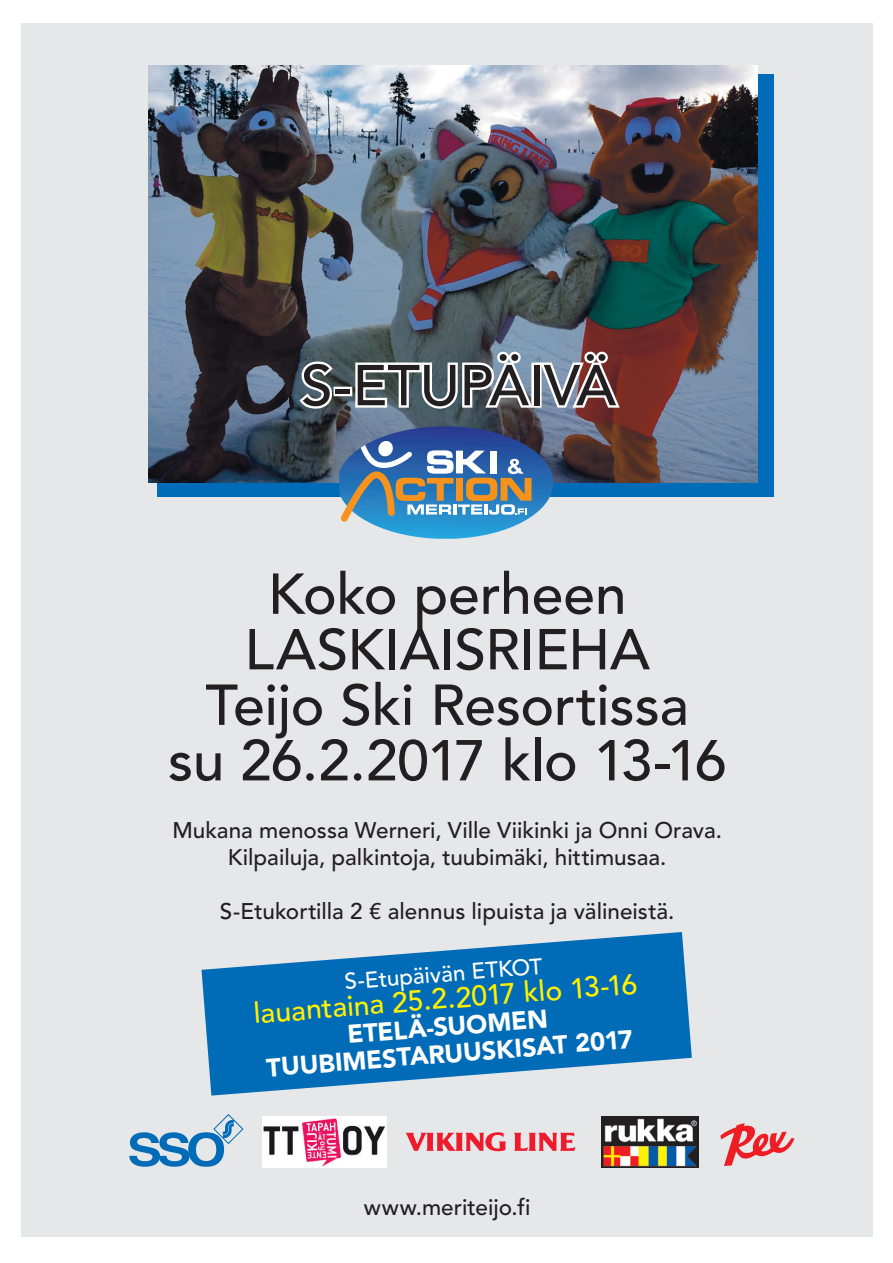
<style>
.page{position:relative;width:893px;height:1263px;background:#fff}
.page>*{position:absolute;margin:0;border:0;box-sizing:border-box;transform-origin:0 0}
.t1{font:500 57px/55.5px "Avenir LT Std";letter-spacing:-.01em;color:#231f20;text-align:center}
.t2{font:500 28.5px "Avenir LT Std";color:#fff101}
.t3{font:900 25.5px/26.8px "Avenir LT Std";color:#fff;text-align:center}
.t4{font:500 22.5px/27px "Avenir LT Std";color:#231f20;text-align:center}
.t5{font:500 22.5px "Avenir LT Std";color:#fff}
</style>
<div class="page">
<div style="left:21px;top:23px;width:852px;height:1214px;background:#e6e7e9"></div>
<svg style="left:129px;top:1114px;width:114px;height:53px"></svg>
<svg style="left:406px;top:1132px;width:100px;height:19px"></svg>
<svg style="left:514px;top:1133px;width:61px;height:18px"></svg>
<svg style="left:720px;top:1123px;width:75px;height:43px"></svg>
<img style="left:601px;top:1117px;width:98px;height:50px">
<img style="left:263px;top:1117px;width:124px;height:50px">
<div style="left:157px;top:74px;width:617px;height:423px;background:#006bb6"></div>
<img style="left:149px;top:66px;width:608px;height:416px">
<svg style="left:339px;top:426px;width:214px;height:113px;background:#688aa9"></svg>
<svg style="left:201px;top:932px;width:491px;height:163px;fill:#006bb6"></svg>
<svg style="left:296px;top:359px;width:40px;height:52px;background:#90999e"></svg>
<div style="left:334px;top:387px;width:18px;height:9px;border:5px solid #fff"></div>
<svg style="left:353px;top:349px;width:270px;height:62px;background:#a1a3a8"></svg>
<h1 class="t1" style="left:301px;top:359px;width:317px">S-ETUPÄIVÄ</h1>
<h1 class="t1" style="left:168px;top:568px;width:560px">Koko perheen<br>LASKIAISRIEHA<br>Teijo Ski Resortissa<br>su 26.2.2017 klo 13-16</h1>
<p class="t4" style="left:172px;top:817px;width:551px">Mukana menossa Werneri, Ville Viikinki ja Onni Orava.<br>Kilpailuja, palkintoja, tuubimäki, hittimusaa.</p>
<p class="t4" style="left:220px;top:898px;width:456px">S-Etukortilla 2 € alennus lipuista ja välineistä.</p>
<p class="t5" style="left:343px;top:969px;width:200px;rotate:-5deg">S-Etupäivän ETKOT</p>
<p class="t2" style="left:253px;top:995px;width:386px;rotate:-4deg">lauantaina 25.2.2017 klo 13-16</p>
<p class="t3" style="left:264px;top:1026px;width:369px;rotate:-4deg">ETELÄ-SUOMEN<br>TUUBIMESTARUUSKISAT 2017</p>
<p class="t4" style="left:364px;top:1194px;width:168px">www.meriteijo.fi</p>
</div>
